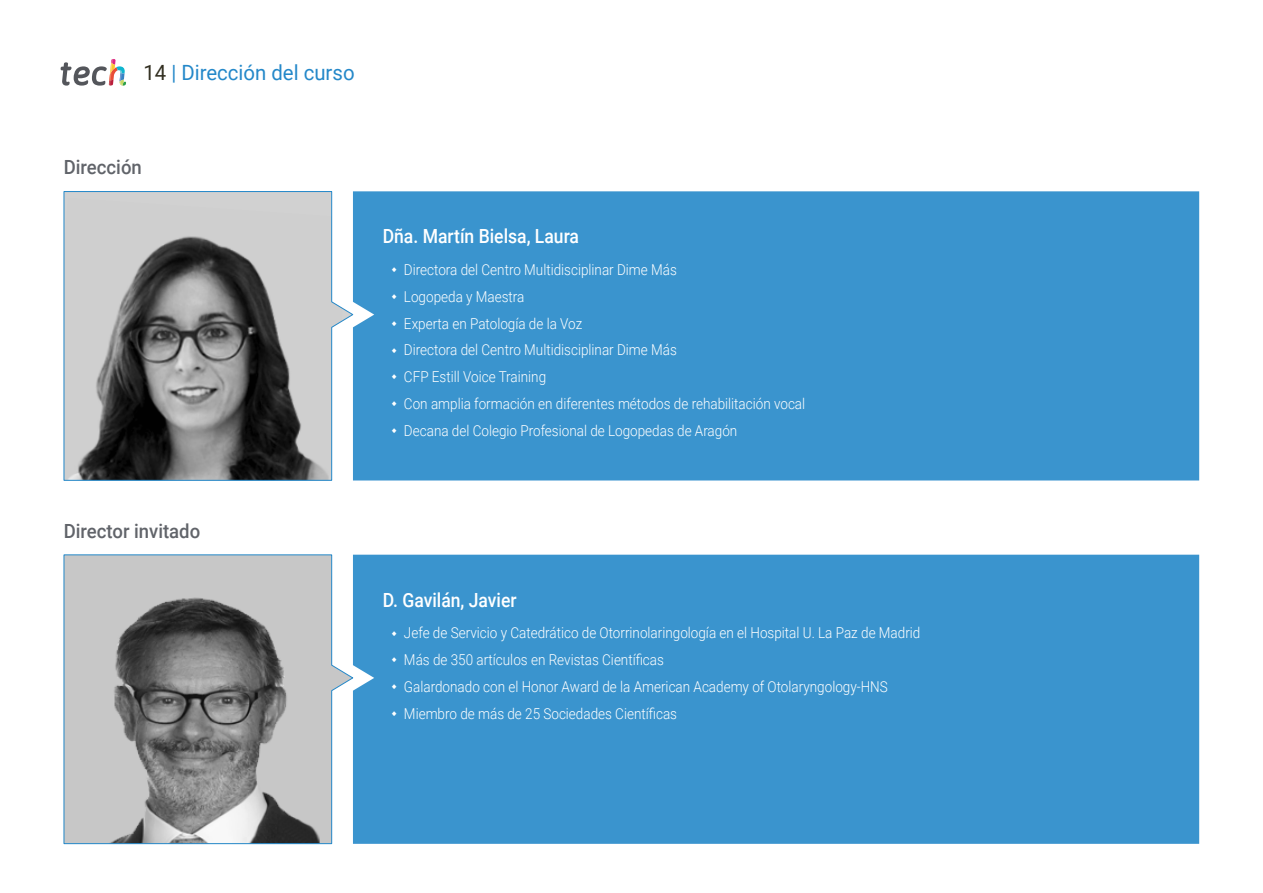
<style>
.page{position:relative;width:1263px;height:893px;background:#fff}
.page>*{position:absolute;margin:0;border:0;box-sizing:border-box;transform-origin:0 0}
.t1{font:21px "Roboto";color:#2488c9}
.t2{font:500 19.5px "Roboto";color:#fff;scale:.9 1}
.t3{font:500 19.5px "Roboto";color:#61646a;scale:.95 1}
.t4{font:300 15px/26.7px "Roboto";color:#fff;scale:.9 1}
.s1{color:#312e20}
</style>
<div class="page">
<svg style="left:61px;top:59px;width:65px;height:27px"></svg>
<div style="left:353px;top:191px;width:846px;height:289px;background:#3a94ce"></div>
<div style="left:353px;top:555px;width:846px;height:289px;background:#3a94ce"></div>
<svg style="left:64px;top:191px;width:289px;height:290px;background:#939495"></svg>
<svg style="left:64px;top:554px;width:289px;height:290px;background:#a5a6a7"></svg>
<svg style="left:392px;top:267px;width:5px;height:5px"></svg>
<svg style="left:392px;top:294px;width:5px;height:5px"></svg>
<svg style="left:392px;top:321px;width:5px;height:5px"></svg>
<svg style="left:392px;top:348px;width:5px;height:5px"></svg>
<svg style="left:392px;top:374px;width:5px;height:5px"></svg>
<svg style="left:392px;top:401px;width:5px;height:5px"></svg>
<svg style="left:392px;top:428px;width:5px;height:5px"></svg>
<svg style="left:392px;top:631px;width:5px;height:5px"></svg>
<svg style="left:392px;top:658px;width:5px;height:5px"></svg>
<svg style="left:392px;top:684px;width:5px;height:5px"></svg>
<svg style="left:392px;top:711px;width:5px;height:5px"></svg>
<h1 class="t1" style="left:144px;top:57px;width:213px"><span class="s1">14</span> | Dirección del curso</h1>
<h2 class="t3" style="left:64px;top:154px;width:84px">Dirección</h2>
<h2 class="t2" style="left:383px;top:223px;width:220px">Dña. Martín Bielsa, Laura</h2>
<p class="t4" style="left:404px;top:256px;width:447px">Directora del Centro Multidisciplinar Dime Más<br>Logopeda y Maestra<br>Experta en Patología de la Voz<br>Directora del Centro Multidisciplinar Dime Más<br>CFP Estill Voice Training<br>Con amplia formación en diferentes métodos de rehabilitación vocal Decana del Colegio Profesional de Logopedas de Aragón</p>
<h2 class="t3" style="left:64px;top:517px;width:145px">Director invitado</h2>
<h2 class="t2" style="left:383px;top:586px;width:150px">D. Gavilán, Javier</h2>
<p class="t4" style="left:404px;top:619px;width:575px">Jefe de Servicio y Catedrático de Otorrinolaringología en el Hospital U. La Paz de Madrid Más de 350 artículos en Revistas Científicas<br>Galardonado con el Honor Award de la American Academy of Otolaryngology-HNS Miembro de más de 25 Sociedades Científicas</p>
</div>
